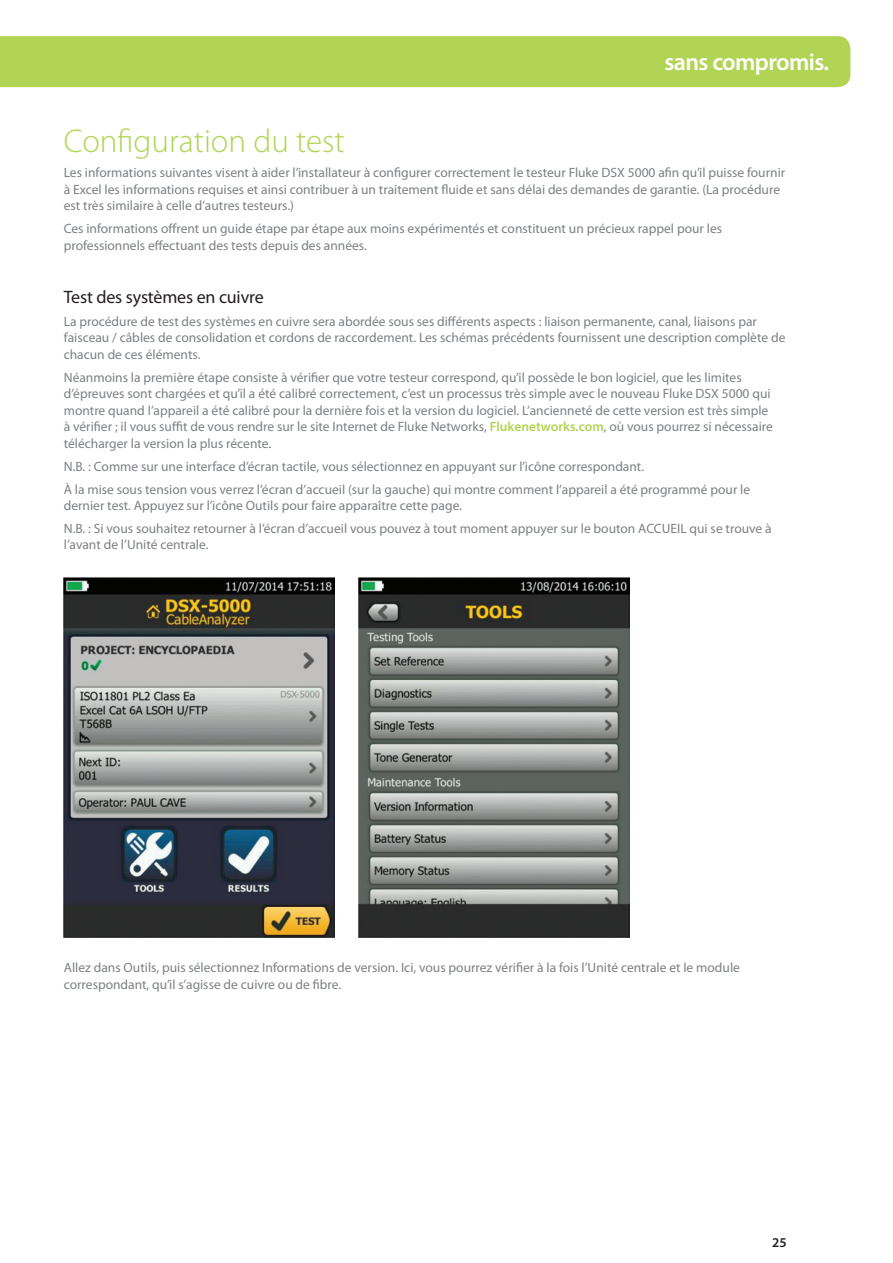
<style>
.page{position:relative;width:893px;height:1263px;background:#fff}
.page>*{position:absolute;margin:0;border:0;box-sizing:border-box;transform-origin:0 0}
.t1{font:300 33px "Myriad Pro";color:#b2d454}
.t2{font:600 24px "Myriad Pro";letter-spacing:-.025em;color:#fff}
.t3{font:18px "Myriad Pro";letter-spacing:-.01em;color:#231f20}
.t4{font:13.5px/16.5px "Myriad Pro";color:#7e8083}
.t5{font:600 13.5px "Myriad Pro";color:#231f20}
.s1{font-weight:600;color:#b2d454}
</style>
<div class="page">
<div style="left:0;top:36px;width:850px;height:51px;background:#b2d454"></div>
<img style="left:64px;top:577px;width:270px;height:361px">
<img style="left:359px;top:577px;width:270px;height:361px">
<h2 class="t2" style="left:664px;top:49px;width:166px">sans compromis.</h2>
<h1 class="t1" style="left:64px;top:123px;width:282px">Configuration du test</h1>
<p class="t4" style="left:64px;top:165px;width:723px">Les informations suivantes visent à aider l’installateur à configurer correctement le testeur Fluke DSX 5000 afin qu’il puisse fournir à Excel les informations requises et ainsi contribuer à un traitement fluide et sans délai des demandes de garantie. (La procédure est très similaire à celle d’autres testeurs.)</p>
<p class="t4" style="left:64px;top:221px;width:660px">Ces informations offrent un guide étape par étape aux moins expérimentés et constituent un précieux rappel pour les professionnels effectuant des tests depuis des années.</p>
<h3 class="t3" style="left:64px;top:287px;width:201px">Test des systèmes en cuivre</h3>
<p class="t4" style="left:64px;top:313px;width:723px">La procédure de test des systèmes en cuivre sera abordée sous ses différents aspects : liaison permanente, canal, liaisons par faisceau / câbles de consolidation et cordons de raccordement. Les schémas précédents fournissent une description complète de chacun de ces éléments.</p>
<p class="t4" style="left:64px;top:369px;width:711px">Néanmoins la première étape consiste à vérifier que votre testeur correspond, qu’il possède le bon logiciel, que les limites d’épreuves sont chargées et qu’il a été calibré correctement, c’est un processus très simple avec le nouveau Fluke DSX 5000 qui montre quand l’appareil a été calibré pour la dernière fois et la version du logiciel. L’ancienneté de cette version est très simple à vérifier ; il vous suffit de vous rendre sur le site Internet de Fluke Networks, <span class="s1">Flukenetworks.com</span>, où vous pourrez si nécessaire télécharger la version la plus récente.</p>
<p class="t4" style="left:64px;top:455px;width:688px;line-height:23px">N.B. : Comme sur une interface d’écran tactile, vous sélectionnez en appuyant sur l’icône correspondant.<br>À la mise sous tension vous verrez l’écran d’accueil (sur la gauche) qui montre comment l’appareil a été programmé pour le</p>
<p class="t4" style="left:64px;top:494px;width:709px;line-height:23px">dernier test. Appuyez sur l’icône Outils pour faire apparaître cette page.<br>N.B. : Si vous souhaitez retourner à l’écran d’accueil vous pouvez à tout moment appuyer sur le bouton ACCUEIL qui se trouve à</p>
<p class="t4" style="left:64px;top:537px;width:146px">l’avant de l’Unité centrale.</p>
<p class="t4" style="left:64px;top:959px;width:678px">Allez dans Outils, puis sélectionnez Informations de version. Ici, vous pourrez vérifier à la fois l’Unité centrale et le module correspondant, qu’il s’agisse de cuivre ou de fibre.</p>
<p class="t5" style="left:772px;top:1235px;width:16px">25</p>
</div>
